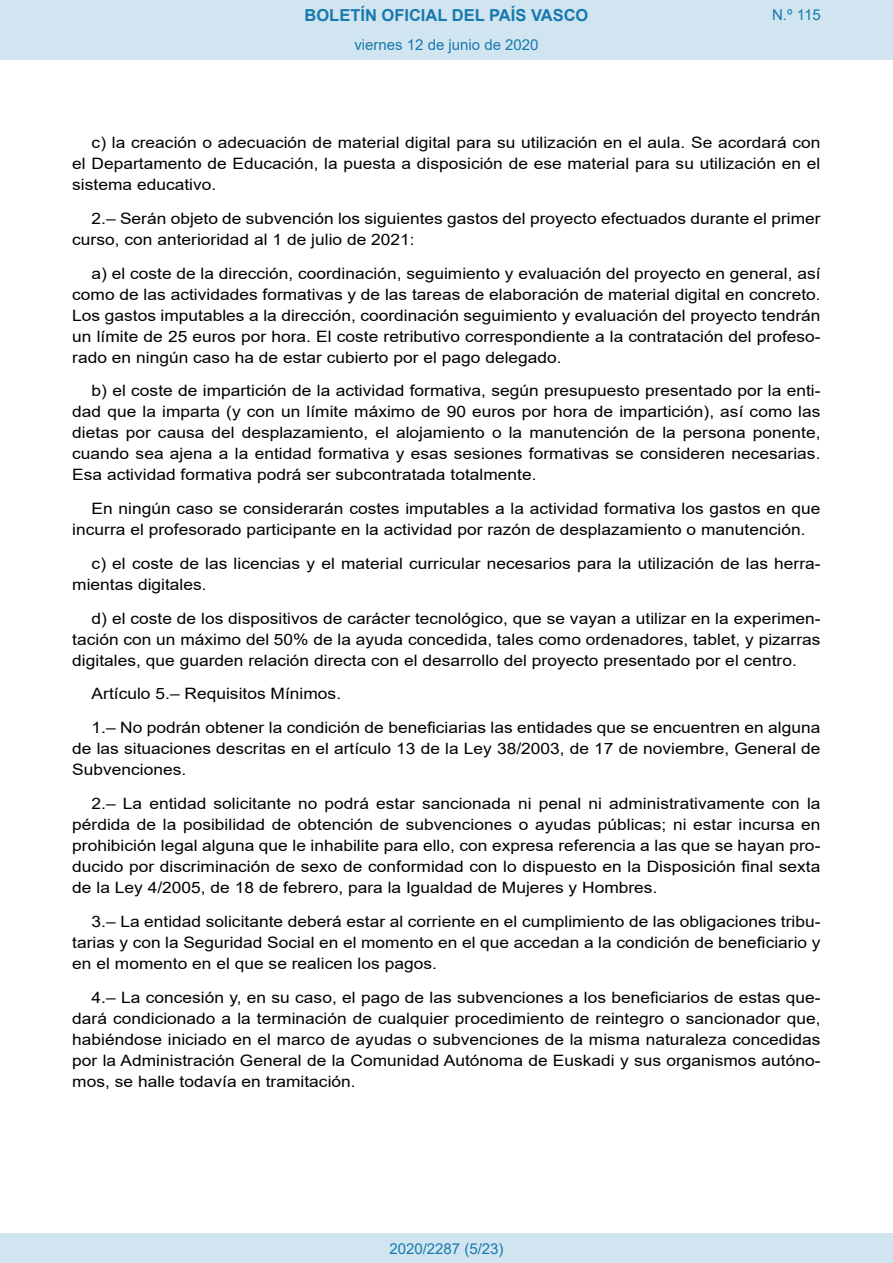
<style>
.page{position:relative;width:893px;height:1263px;background:#fff}
.page>*{position:absolute;margin:0;border:0;box-sizing:border-box;transform-origin:0 0}
.t1{font:700 16.5px "Arial";color:#1879ad}
.BOPVDetalle{font:15.6px/21px "Arial";color:#000;text-align:justify;scale:1.11 1}
.Paginacion_Centro{font:15px "Arial";color:#1879ad}
</style>
<div class="page">
<div style="left:0;top:0;width:893px;height:60px;background:#d0e5f0"></div>
<div style="left:0;top:1233px;width:893px;height:30px;background:#d0e5f0"></div>
<p class="t1" style="left:305px;top:3px;width:285px">BOLETÍN OFICIAL DEL PAÍS VASCO</p>
<p class="Paginacion_Centro" style="left:354px;top:35px;width:186px">viernes 12 de junio de 2020</p>
<p class="Paginacion_Centro" style="left:772px;top:5px;width:50px">N.º 115</p>
<p class="BOPVDetalle" style="left:72px;top:132px;width:675px;text-indent:19px">c) la creación o adecuación de material digital para su utilización en el aula. Se acordará con el Departamento de Educación, la puesta a disposición de ese material para su utilización en el sistema educativo.</p>
<p class="BOPVDetalle" style="left:72px;top:208px;width:676px;text-indent:19px">2.– Serán objeto de subvención los siguientes gastos del proyecto efectuados durante el primer curso, con anterioridad al 1 de julio de 2021:</p>
<p class="BOPVDetalle" style="left:72px;top:263px;width:676px;text-indent:19px">a) el coste de la dirección, coordinación, seguimiento y evaluación del proyecto en general, así como de las actividades formativas y de las tareas de elaboración de material digital en concreto.<br>Los gastos imputables a la dirección, coordinación seguimiento y evaluación del proyecto tendrán un límite de 25 euros por hora. El coste retributivo correspondiente a la contratación del profeso&shy;rado en ningún caso ha de estar cubierto por el pago delegado.</p>
<p class="BOPVDetalle" style="left:72px;top:380px;width:676px;text-indent:19px">b) el coste de impartición de la actividad formativa, según presupuesto presentado por la enti&shy;dad que la imparta (y con un límite máximo de 90 euros por hora de impartición), así como las dietas por causa del desplazamiento, el alojamiento o la manutención de la persona ponente, cuando sea ajena a la entidad formativa y esas sesiones formativas se consideren necesarias.<br>Esa actividad formativa podrá ser subcontratada totalmente.</p>
<p class="BOPVDetalle" style="left:72px;top:498px;width:676px;text-indent:19px">En ningún caso se considerarán costes imputables a la actividad formativa los gastos en que incurra el profesorado participante en la actividad por razón de desplazamiento o manutención.</p>
<p class="BOPVDetalle" style="left:72px;top:553px;width:676px;text-indent:19px">c) el coste de las licencias y el material curricular necesarios para la utilización de las herra&shy;mientas digitales.</p>
<p class="BOPVDetalle" style="left:72px;top:608px;width:676px;text-indent:19px">d) el coste de los dispositivos de carácter tecnológico, que se vayan a utilizar en la experimen&shy;tación con un máximo del 50% de la ayuda concedida, tales como ordenadores, tablet, y pizarras digitales, que guarden relación directa con el desarrollo del proyecto presentado por el centro.</p>
<p class="BOPVDetalle" style="left:92px;top:683px;width:226px">Artículo 5.– Requisitos Mínimos.</p>
<p class="BOPVDetalle" style="left:72px;top:717px;width:676px;text-indent:19px">1.– No podrán obtener la condición de beneficiarias las entidades que se encuentren en alguna de las situaciones descritas en el artículo 13 de la Ley 38/2003, de 17 de noviembre, General de Subvenciones.</p>
<p class="BOPVDetalle" style="left:72px;top:793px;width:676px;text-indent:19px">2.– La entidad solicitante no podrá estar sancionada ni penal ni administrativamente con la pérdida de la posibilidad de obtención de subvenciones o ayudas públicas; ni estar incursa en prohibición legal alguna que le inhabilite para ello, con expresa referencia a las que se hayan pro&shy;ducido por discriminación de sexo de conformidad con lo dispuesto en la Disposición final sexta de la Ley 4/2005, de 18 de febrero, para la Igualdad de Mujeres y Hombres.</p>
<p class="BOPVDetalle" style="left:72px;top:911px;width:676px;text-indent:19px">3.– La entidad solicitante deberá estar al corriente en el cumplimiento de las obligaciones tribu&shy;tarias y con la Seguridad Social en el momento en el que accedan a la condición de beneficiario y en el momento en el que se realicen los pagos.</p>
<p class="BOPVDetalle" style="left:72px;top:986px;width:676px;text-indent:19px">4.– La concesión y, en su caso, el pago de las subvenciones a los beneficiarios de estas que&shy;dará condicionado a la terminación de cualquier procedimiento de reintegro o sancionador que, habiéndose iniciado en el marco de ayudas o subvenciones de la misma naturaleza concedidas por la Administración General de la Comunidad Autónoma de Euskadi y sus organismos autóno&shy;mos, se halle todavía en tramitación.</p>
<p class="Paginacion_Centro" style="left:389px;top:1238px;width:116px">2020/2287 (5/23)</p>
</div>
